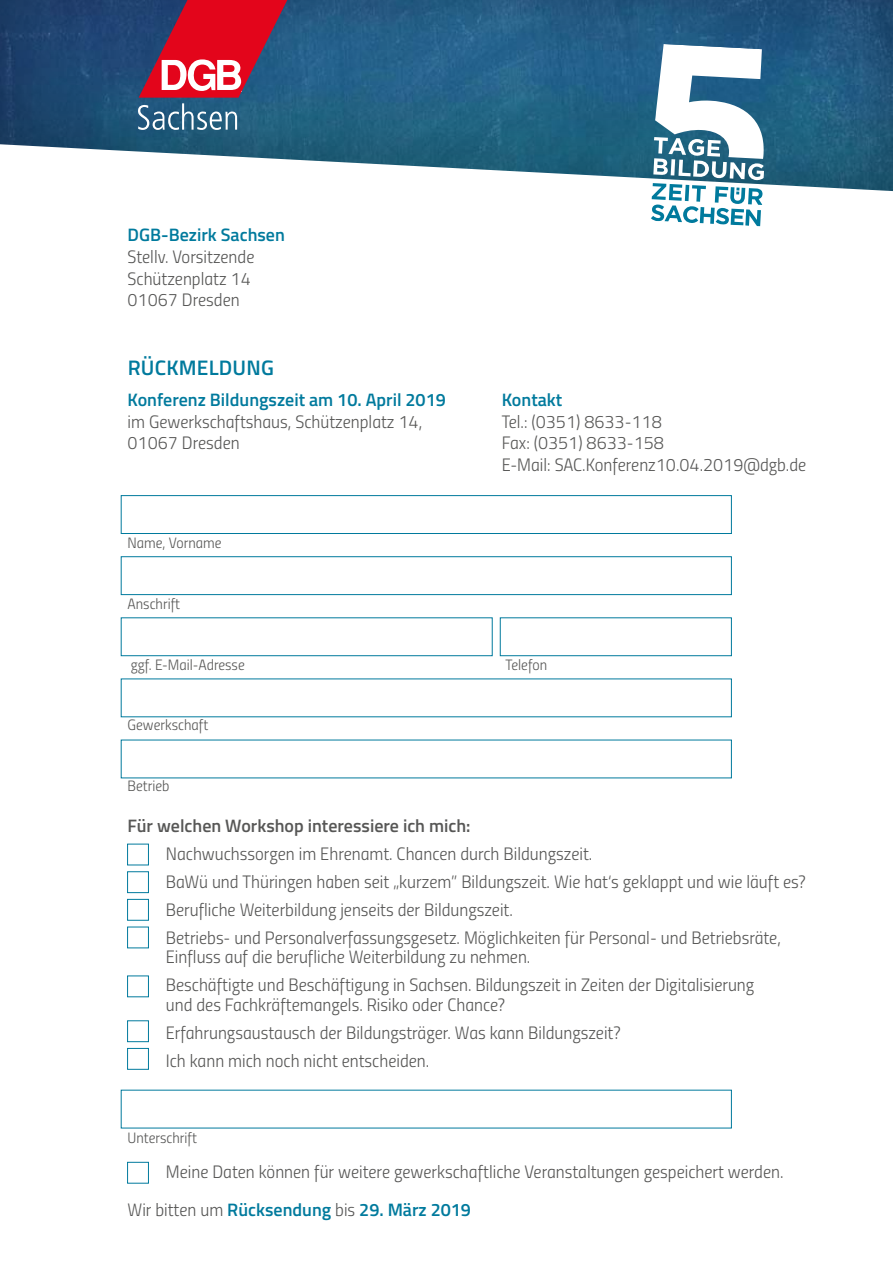
<style>
.page{position:relative;width:893px;height:1263px;background:#fff}
.page>*{position:absolute;margin:0;border:0;box-sizing:border-box;transform-origin:0 0}
.t1{font:600 21px "Titillium";letter-spacing:.01em;color:#007a9d}
.t2{font:18px/28px "Titillium Light Upright";color:#575756}
.t3{font:600 18px "Titillium";color:#007a9d}
.t4{font:600 18px "Titillium";color:#575756}
.t5{font:15px "Titillium Light Upright";color:#575756}
.s1{font-family:"Titillium Light Upright";font-weight:400;color:#575756}
</style>
<div class="page">
<div style="left:0;top:0;width:893px;height:198px;background:#000;opacity:.35"></div>
<svg style="left:0;top:144px;width:893px;height:83px"></svg>
<div style="left:121px;top:495px;width:611px;height:39px;background:#fff;border:1px solid #007a9d"></div>
<div style="left:121px;top:556px;width:611px;height:39px;background:#fff;border:1px solid #007a9d"></div>
<div style="left:121px;top:618px;width:371px;height:38px;background:#fff;border:1px solid #007a9d"></div>
<div style="left:500px;top:618px;width:232px;height:38px;background:#fff;border:1px solid #007a9d"></div>
<div style="left:127px;top:1162px;width:22px;height:21px;background:#fff;border:1px solid #007a9d"></div>
<svg style="left:138px;top:0;width:150px;height:130px;background:#8b4460"></svg>
<svg style="left:651px;top:44px;width:114px;height:182px"></svg>
<div style="left:127px;top:844px;width:22px;height:21px;background:#fff;border:1px solid #007a9d"></div>
<div style="left:127px;top:871px;width:22px;height:22px;background:#fff;border:1px solid #007a9d"></div>
<div style="left:127px;top:899px;width:22px;height:21px;background:#fff;border:1px solid #007a9d"></div>
<div style="left:127px;top:927px;width:22px;height:21px;background:#fff;border:1px solid #007a9d"></div>
<div style="left:127px;top:976px;width:22px;height:21px;background:#fff;border:1px solid #007a9d"></div>
<div style="left:127px;top:1020px;width:22px;height:22px;background:#fff;border:1px solid #007a9d"></div>
<div style="left:127px;top:1048px;width:22px;height:21px;background:#fff;border:1px solid #007a9d"></div>
<p class="t3" style="left:128px;top:222px;width:159px">DGB-Bezirk Sachsen</p>
<p class="t2" style="left:128px;top:245px;width:128px;line-height:21.6px">Stellv. Vorsitzende<br>Schützenplatz 14<br>01067 Dresden</p>
<p class="t1" style="left:128px;top:352px;width:145px">Rückm eldung</p>
<p class="t3" style="left:128px;top:386px;width:320px">Konferenz Bildungszeit am 10. April 2019</p>
<p class="t2" style="left:128px;top:409px;width:296px;line-height:21.6px">im Gewerkschaftshaus, Schützenplatz 14,<br>01067 Dresden</p>
<p class="t5" style="left:128px;top:532px;width:96px">Name, Vorname</p>
<p class="t5" style="left:128px;top:593px;width:54px">Anschrift</p>
<p class="t3" style="left:502px;top:386px;width:62px">Kontakt</p>
<p class="t2" style="left:502px;top:409px;width:306px;line-height:21.6px">Tel.: (0351) 8633-118<br>Fax: (0351) 8633-158<br>E-Mail: SAC.Konferenz10.04.2019@dgb.de</p>
<p class="t5" style="left:131px;top:653px;width:115px">ggf. E-Mail-Adresse</p>
<p class="t5" style="left:506px;top:653px;width:43px">Telefon</p>
<p class="t5" style="left:128px;top:714px;width:82px">Gewerkschaft</p>
<p class="t5" style="left:128px;top:775px;width:43px">Betrieb</p>
<p class="t4" style="left:128px;top:812px;width:345px">Für welchen Workshop interessiere ich mich:</p>
<p class="t2" style="left:166px;top:838px;width:428px">Nachwuchssorgen im Ehrenamt. Chancen durch Bildungszeit.<br>BaWü und Thüringen haben seit</p>
<p class="t2" style="left:166px;top:866px;width:642px;text-indent:233px">kurzem” Bildungszeit. Wie hat‘s geklappt und wie läuft es?<br>Berufliche Weiterbildung jenseits der Bildungszeit.<br>Betriebs- und Personalverfassungsgesetz. Möglichkeiten für Personal- und Betriebsräte,</p>
<p class="t2" style="left:166px;top:942px;width:590px">Einfluss auf die berufliche Weiterbildung zu nehmen.<br>Beschäftigte und Beschäftigung in Sachsen. Bildungszeit in Zeiten der Digitalisierung</p>
<p class="t2" style="left:166px;top:989px;width:456px">und des Fachkräftemangels. Risiko oder Chance?<br>Erfahrungsaustausch der Bildungsträger. Was kann Bildungszeit?<br>Ich kann mich noch nicht entscheiden.</p>
<p class="t2" style="left:393px;top:877px;width:8px">”</p>
<p class="t5" style="left:128px;top:1127px;width:71px">Unterschrift</p>
<p class="t2" style="left:166px;top:1157px;width:619px">Meine Daten können für weitere gewerkschaftliche Veranstaltungen gespeichert werden.</p>
<p class="t3" style="left:128px;top:1196px;width:345px"><span class="s1">Wir bitten um</span> Rücksendung <span class="s1">bis</span> 29. März 2019</p>
</div>
